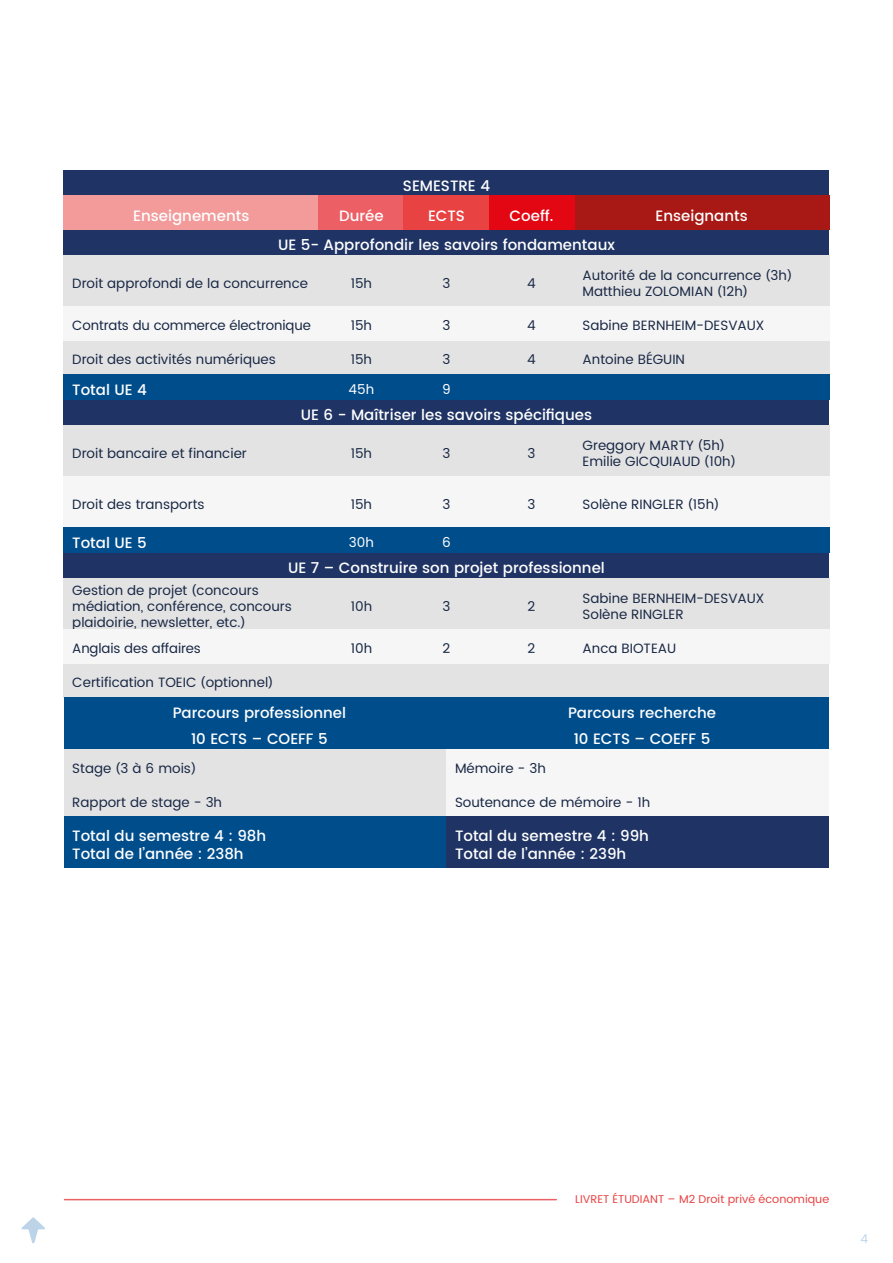
<style>
.page{position:relative;width:893px;height:1263px;background:#fff}
.page>*{position:absolute;margin:0;border:0;box-sizing:border-box;transform-origin:0 0}
.t1{font:500 15px/25.5px "UA Poppins Texte";color:#fff;text-align:center}
.t2{font:13.5px/16.2px "UA Poppins Texte";color:#192845}
.t3{font:13.5px "UA Poppins Texte";color:#fff}
.t4{font:12px "UA Poppins Texte";color:#bdd4e8}
.t5{font:11.25px "UA Poppins Texte";color:#e84242}
</style>
<div class="page">
<svg style="left:21px;top:1217px;width:24px;height:26px"></svg>
<div style="left:64px;top:170px;width:765px;height:26px;background:#1f3464"></div>
<div style="left:64px;top:230px;width:765px;height:25px;background:#1f3464"></div>
<div style="left:64px;top:400px;width:765px;height:25px;background:#1f3464"></div>
<div style="left:64px;top:553px;width:765px;height:25px;background:#1f3464"></div>
<div style="left:64px;top:196px;width:255px;height:34px;background:#f39b9b"></div>
<div style="left:64px;top:255px;width:255px;height:51px;background:#e3e3e3"></div>
<div style="left:64px;top:578px;width:255px;height:51px;background:#e3e3e3"></div>
<div style="left:64px;top:425px;width:255px;height:51px;background:#e3e3e3"></div>
<div style="left:64px;top:340px;width:255px;height:34px;background:#e3e3e3"></div>
<div style="left:64px;top:663px;width:765px;height:34px;background:#e3e3e3"></div>
<div style="left:64px;top:748px;width:382px;height:34px;background:#e3e3e3"></div>
<div style="left:446px;top:748px;width:383px;height:34px;background:#f6f6f6"></div>
<div style="left:64px;top:782px;width:382px;height:34px;background:#e3e3e3"></div>
<div style="left:446px;top:782px;width:383px;height:34px;background:#f6f6f6"></div>
<div style="left:64px;top:306px;width:255px;height:34px;background:#f6f6f6"></div>
<div style="left:64px;top:629px;width:255px;height:34px;background:#f6f6f6"></div>
<div style="left:64px;top:476px;width:255px;height:51px;background:#f6f6f6"></div>
<div style="left:574px;top:255px;width:255px;height:51px;background:#e3e3e3"></div>
<div style="left:574px;top:578px;width:255px;height:51px;background:#e3e3e3"></div>
<div style="left:574px;top:425px;width:255px;height:51px;background:#e3e3e3"></div>
<div style="left:574px;top:340px;width:255px;height:34px;background:#e3e3e3"></div>
<div style="left:574px;top:306px;width:255px;height:34px;background:#f6f6f6"></div>
<div style="left:574px;top:629px;width:255px;height:34px;background:#f6f6f6"></div>
<div style="left:574px;top:476px;width:255px;height:51px;background:#f6f6f6"></div>
<div style="left:319px;top:255px;width:85px;height:51px;background:#e3e3e3"></div>
<div style="left:319px;top:578px;width:85px;height:51px;background:#e3e3e3"></div>
<div style="left:319px;top:425px;width:85px;height:51px;background:#e3e3e3"></div>
<div style="left:319px;top:340px;width:85px;height:34px;background:#e3e3e3"></div>
<div style="left:319px;top:306px;width:85px;height:34px;background:#f6f6f6"></div>
<div style="left:319px;top:629px;width:85px;height:34px;background:#f6f6f6"></div>
<div style="left:319px;top:476px;width:85px;height:51px;background:#f6f6f6"></div>
<div style="left:404px;top:255px;width:85px;height:51px;background:#e3e3e3"></div>
<div style="left:404px;top:578px;width:85px;height:51px;background:#e3e3e3"></div>
<div style="left:404px;top:425px;width:85px;height:51px;background:#e3e3e3"></div>
<div style="left:404px;top:340px;width:85px;height:34px;background:#e3e3e3"></div>
<div style="left:404px;top:306px;width:85px;height:34px;background:#f6f6f6"></div>
<div style="left:404px;top:629px;width:85px;height:34px;background:#f6f6f6"></div>
<div style="left:404px;top:476px;width:85px;height:51px;background:#f6f6f6"></div>
<div style="left:489px;top:255px;width:85px;height:51px;background:#e3e3e3"></div>
<div style="left:489px;top:578px;width:85px;height:51px;background:#e3e3e3"></div>
<div style="left:489px;top:425px;width:85px;height:51px;background:#e3e3e3"></div>
<div style="left:489px;top:340px;width:85px;height:34px;background:#e3e3e3"></div>
<div style="left:489px;top:306px;width:85px;height:34px;background:#f6f6f6"></div>
<div style="left:489px;top:629px;width:85px;height:34px;background:#f6f6f6"></div>
<div style="left:489px;top:476px;width:85px;height:51px;background:#f6f6f6"></div>
<div style="left:574px;top:196px;width:255px;height:34px;background:#a81815"></div>
<div style="left:319px;top:196px;width:85px;height:34px;background:#ec5f65"></div>
<div style="left:404px;top:196px;width:85px;height:34px;background:#e84242"></div>
<div style="left:489px;top:196px;width:85px;height:34px;background:#e30613"></div>
<div style="left:64px;top:374px;width:255px;height:26px;background:#004d8c"></div>
<div style="left:64px;top:527px;width:255px;height:26px;background:#004d8c"></div>
<div style="left:64px;top:697px;width:382px;height:26px;background:#004d8c"></div>
<div style="left:64px;top:723px;width:382px;height:25px;background:#004d8c"></div>
<div style="left:446px;top:697px;width:383px;height:26px;background:#004d8c"></div>
<div style="left:446px;top:723px;width:383px;height:25px;background:#004d8c"></div>
<div style="left:64px;top:816px;width:382px;height:51px;background:#004d8c"></div>
<div style="left:446px;top:816px;width:383px;height:51px;background:#1f3464"></div>
<div style="left:319px;top:374px;width:85px;height:26px;background:#004d8c"></div>
<div style="left:319px;top:527px;width:85px;height:26px;background:#004d8c"></div>
<div style="left:404px;top:374px;width:85px;height:26px;background:#004d8c"></div>
<div style="left:404px;top:527px;width:85px;height:26px;background:#004d8c"></div>
<div style="left:489px;top:374px;width:340px;height:26px;background:#004d8c"></div>
<div style="left:489px;top:527px;width:340px;height:26px;background:#004d8c"></div>
<hr style="left:65px;top:1199px;width:491px;height:1px;background:#ec5f65">
<p class="t1" style="left:133px;top:203px;width:118px">Enseignements</p>
<p class="t1" style="left:403px;top:173px;width:89px">SEMESTRE 4</p>
<p class="t1" style="left:339px;top:203px;width:46px">Durée</p>
<p class="t1" style="left:428px;top:203px;width:38px">ECTS</p>
<p class="t1" style="left:510px;top:203px;width:45px">Coeff.</p>
<p class="t1" style="left:655px;top:203px;width:94px">Enseignants</p>
<p class="t1" style="left:278px;top:233px;width:338px">UE 5- Approfondir les savoirs fondamentaux</p>
<p class="t2" style="left:72px;top:275px;width:237px">Droit approfondi de la concurrence</p>
<p class="t2" style="left:351px;top:275px;width:23px">15h</p>
<p class="t2" style="left:442px;top:275px;width:9px">3</p>
<p class="t2" style="left:527px;top:275px;width:10px">4</p>
<p class="t2" style="left:583px;top:267px;width:211px">Autorité de la concurrence (3h)<br>Matthieu ZOLOMIAN (12h)</p>
<p class="t2" style="left:72px;top:318px;width:240px">Contrats du commerce électronique</p>
<p class="t2" style="left:351px;top:318px;width:23px">15h</p>
<p class="t2" style="left:442px;top:318px;width:9px">3</p>
<p class="t2" style="left:527px;top:318px;width:10px">4</p>
<p class="t2" style="left:583px;top:318px;width:183px">Sabine BERNHEIM-DESVAUX</p>
<p class="t2" style="left:72px;top:352px;width:205px">Droit des activités numériques</p>
<p class="t2" style="left:351px;top:352px;width:23px">15h</p>
<p class="t2" style="left:442px;top:352px;width:9px">3</p>
<p class="t2" style="left:527px;top:352px;width:10px">4</p>
<p class="t2" style="left:583px;top:352px;width:104px">Antoine BÉGUIN</p>
<p class="t1" style="left:72px;top:377px;width:76px">Total UE 4</p>
<p class="t3" style="left:349px;top:379px;width:27px">45h</p>
<p class="t3" style="left:442px;top:379px;width:10px">9</p>
<p class="t1" style="left:301px;top:403px;width:293px">UE 6 - Maîtriser les savoirs spécifiques</p>
<p class="t2" style="left:72px;top:445px;width:176px">Droit bancaire et financier</p>
<p class="t2" style="left:351px;top:445px;width:23px">15h</p>
<p class="t2" style="left:442px;top:445px;width:9px">3</p>
<p class="t2" style="left:528px;top:445px;width:9px">3</p>
<p class="t2" style="left:583px;top:437px;width:155px">Greggory MARTY (5h)<br>Emilie GICQUIAUD (10h)</p>
<p class="t2" style="left:72px;top:496px;width:134px">Droit des transports</p>
<p class="t2" style="left:351px;top:496px;width:23px">15h</p>
<p class="t2" style="left:442px;top:496px;width:9px">3</p>
<p class="t2" style="left:528px;top:496px;width:9px">3</p>
<p class="t2" style="left:583px;top:496px;width:138px">Solène RINGLER (15h)</p>
<p class="t1" style="left:72px;top:530px;width:76px">Total UE 5</p>
<p class="t3" style="left:349px;top:533px;width:27px">30h</p>
<p class="t3" style="left:442px;top:533px;width:10px">6</p>
<p class="t1" style="left:288px;top:556px;width:318px">UE 7 – Construire son projet professionnel</p>
<p class="t2" style="left:72px;top:582px;width:221px">Gestion de projet (concours médiation, conférence, concours plaidoirie, newsletter, etc.)</p>
<p class="t2" style="left:72px;top:641px;width:130px">Anglais des affaires</p>
<p class="t2" style="left:72px;top:675px;width:203px">Certification TOEIC (optionnel)</p>
<p class="t2" style="left:351px;top:598px;width:23px">10h</p>
<p class="t2" style="left:351px;top:641px;width:23px">10h</p>
<p class="t2" style="left:442px;top:598px;width:9px">3</p>
<p class="t2" style="left:443px;top:641px;width:9px">2</p>
<p class="t2" style="left:528px;top:598px;width:9px">2</p>
<p class="t2" style="left:528px;top:641px;width:9px">2</p>
<p class="t2" style="left:583px;top:590px;width:183px">Sabine BERNHEIM-DESVAUX<br>Solène RINGLER</p>
<p class="t2" style="left:583px;top:641px;width:95px">Anca BIOTEAU</p>
<p class="t1" style="left:173px;top:700px;width:175px">Parcours professionnel<br>10 ECTS – COEFF 5</p>
<p class="t1" style="left:568px;top:700px;width:150px">Parcours recherche<br>10 ECTS – COEFF 5</p>
<p class="t2" style="left:72px;top:760px;width:125px">Stage (3 à 6 mois)</p>
<p class="t2" style="left:455px;top:760px;width:93px">Mémoire - 3h</p>
<p class="t2" style="left:72px;top:794px;width:151px">Rapport de stage - 3h</p>
<p class="t2" style="left:455px;top:794px;width:197px">Soutenance de mémoire - 1h</p>
<p class="t1" style="left:72px;top:827px;width:195px;line-height:18px;text-align:left">Total du semestre 4 : 98h<br>Total de l’année : 238h</p>
<p class="t1" style="left:455px;top:827px;width:195px;line-height:18px;text-align:left">Total du semestre 4 : 99h<br>Total de l’année : 239h</p>
<p class="t5" style="left:575px;top:1191px;width:255px">LIVRET ÉTUDIANT – M2 Droit privé économique</p>
<p class="t4" style="left:860px;top:1230px;width:9px">4</p>
</div>
